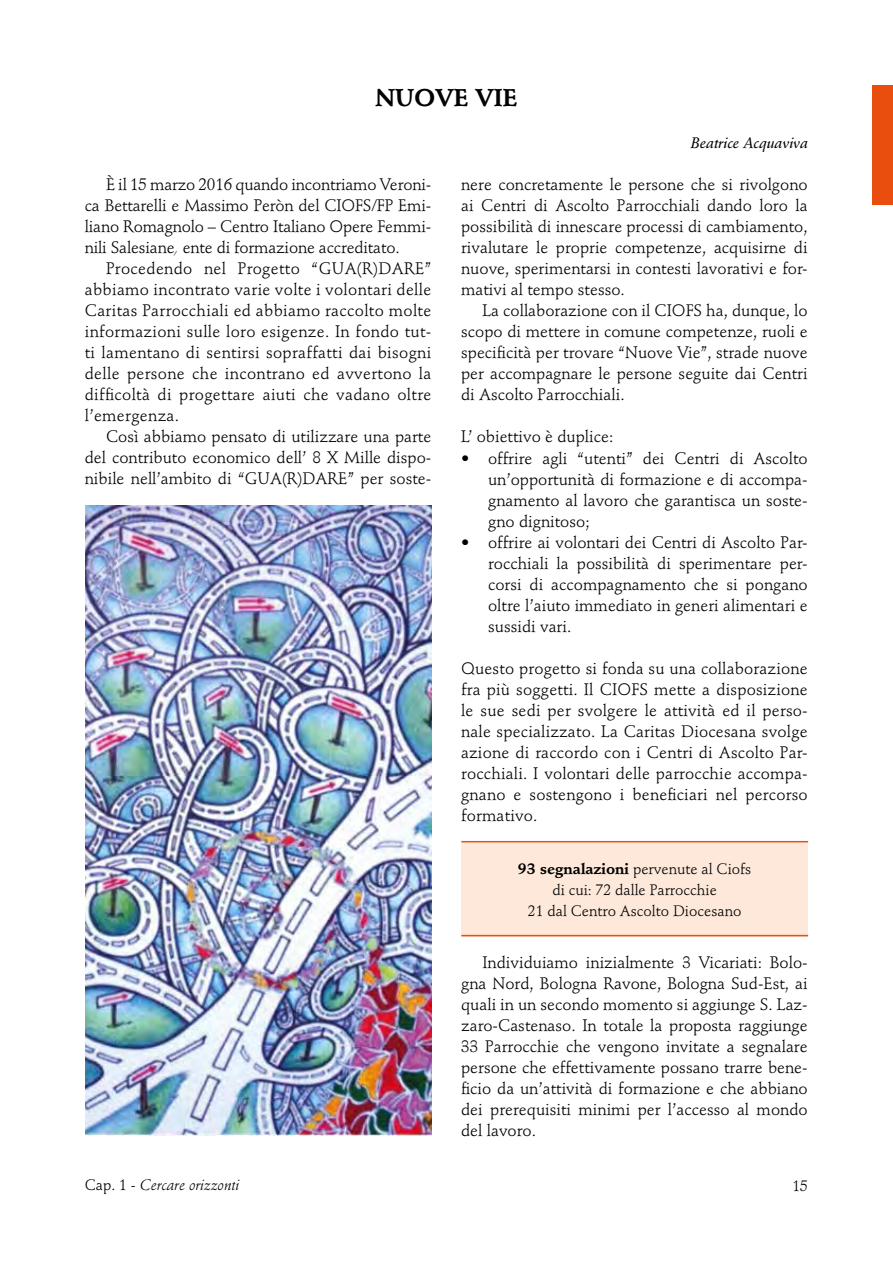
<style>
.page{position:relative;width:893px;height:1263px;background:#fff}
.page>*{position:absolute;margin:0;border:0;box-sizing:border-box;transform-origin:0 0}
.t1{font:700 24px "Stempel Schneidler Std";color:#000}
.t2{font:16.5px/21px "Stempel Schneidler Std";color:#000;text-align:justify}
.t3{font:15px/21px "Stempel Schneidler Std";color:#000;text-align:center}
.t4{font:italic 15px "Stempel Schneidler Std";color:#000}
.t5{font:15px "Stempel Schneidler Std Med It";color:#000}
.s1{font-style:italic;color:#555}
.s2{font-weight:700}
.s3{font-style:normal}
</style>
<div class="page">
<div style="left:872px;top:85px;width:21px;height:119px;background:#e94e0f"></div>
<img style="left:85px;top:505px;width:347px;height:630px">
<div style="left:461px;top:842px;width:347px;height:93px;background:#fde8da"></div>
<hr style="left:461px;top:841px;width:347px;height:1px;background:#e94e0f">
<hr style="left:461px;top:935px;width:347px;height:1px;background:#e94e0f">
<h1 class="t1" style="left:376px;top:83px;width:143px">NUOVE VIE</h1>
<p class="t5" style="left:691px;top:134px;width:119px">Beatrice Acquaviva</p>
<p class="t2" style="left:85px;top:174px;width:348px;text-indent:21px">È il 15 marzo 2016 quando incontriamo Veroni&shy;ca Bettarelli e Massimo Peròn del CIOFS/FP Emi&shy;liano Romagnolo – Centro Italiano Opere Femmi&shy;nili Salesiane<span class="s1">,</span> ente di formazione accreditato.</p>
<p class="t2" style="left:85px;top:258px;width:348px;text-indent:21px">Procedendo nel Progetto “GUA(R)DARE” abbiamo incontrato varie volte i volontari delle Caritas Parrocchiali ed abbiamo raccolto molte informazioni sulle loro esigenze. In fondo tut&shy;ti lamentano di sentirsi sopraffatti dai bisogni delle persone che incontrano ed avvertono la difficoltà di progettare aiuti che vadano oltre l’emergenza.</p>
<p class="t2" style="left:85px;top:426px;width:348px;text-indent:21px">Così abbiamo pensato di utilizzare una parte del contributo economico dell’ 8 X Mille dispo&shy;nibile nell’ambito di “GUA(R)DARE” per soste-</p>
<p class="t2" style="left:461px;top:174px;width:348px">nere concretamente le persone che si rivolgono ai Centri di Ascolto Parrocchiali dando loro la possibilità di innescare processi di cambiamento, rivalutare le proprie competenze, acquisirne di nuove, sperimentarsi in contesti lavorativi e for&shy;mativi al tempo stesso.</p>
<p class="t2" style="left:461px;top:300px;width:348px;text-indent:21px">La collaborazione con il CIOFS ha, dunque, lo scopo di mettere in comune competenze, ruoli e specificità per trovare “Nuove Vie”, strade nuove per accompagnare le persone seguite dai Centri di Ascolto Parrocchiali.</p>
<p class="t2" style="left:461px;top:427px;width:154px">L’ obiettivo è duplice:</p>
<p class="t2" style="left:488px;top:448px;width:321px;text-indent:-27px">• offrire agli “utenti” dei Centri di Ascolto un’opportunità di formazione e di accompa&shy;gnamento al lavoro che garantisca un soste&shy;gno dignitoso;</p>
<p class="t2" style="left:488px;top:532px;width:321px;text-indent:-27px">• offrire ai volontari dei Centri di Ascolto Par&shy;rocchiali la possibilità di sperimentare per&shy;corsi di accompagnamento che si pongano oltre l’aiuto immediato in generi alimentari e sussidi vari.</p>
<p class="t2" style="left:461px;top:658px;width:348px">Questo progetto si fonda su una collaborazione fra più soggetti. Il CIOFS mette a disposizione le sue sedi per svolgere le attività ed il perso&shy;nale specializzato. La Caritas Diocesana svolge azione di raccordo con i Centri di Ascolto Par&shy;rocchiali. I volontari delle parrocchie accompa&shy;gnano e sostengono i beneficiari nel percorso formativo.</p>
<p class="t3" style="left:518px;top:858px;width:235px"><span class="s2">93 segnalazioni</span> pervenute al Ciofs di cui: 72 dalle Parrocchie<br>21 dal Centro Ascolto Diocesano</p>
<p class="t2" style="left:461px;top:952px;width:348px;text-indent:21px">Individuiamo inizialmente 3 Vicariati: Bolo&shy;gna Nord, Bologna Ravone, Bologna Sud-Est, ai quali in un secondo momento si aggiunge S. Laz&shy;zaro-Castenaso. In totale la proposta raggiunge 33 Parrocchie che vengono invitate a segnalare persone che effettivamente possano trarre bene&shy;ficio da un’attività di formazione e che abbiano dei prerequisiti minimi per l’accesso al mondo del lavoro.</p>
<p class="t4" style="left:85px;top:1176px;width:156px"><span class="s3">Cap. 1 -</span> Cercare orizzonti</p>
<p class="t3" style="left:792px;top:1176px;width:17px">15</p>
</div>
